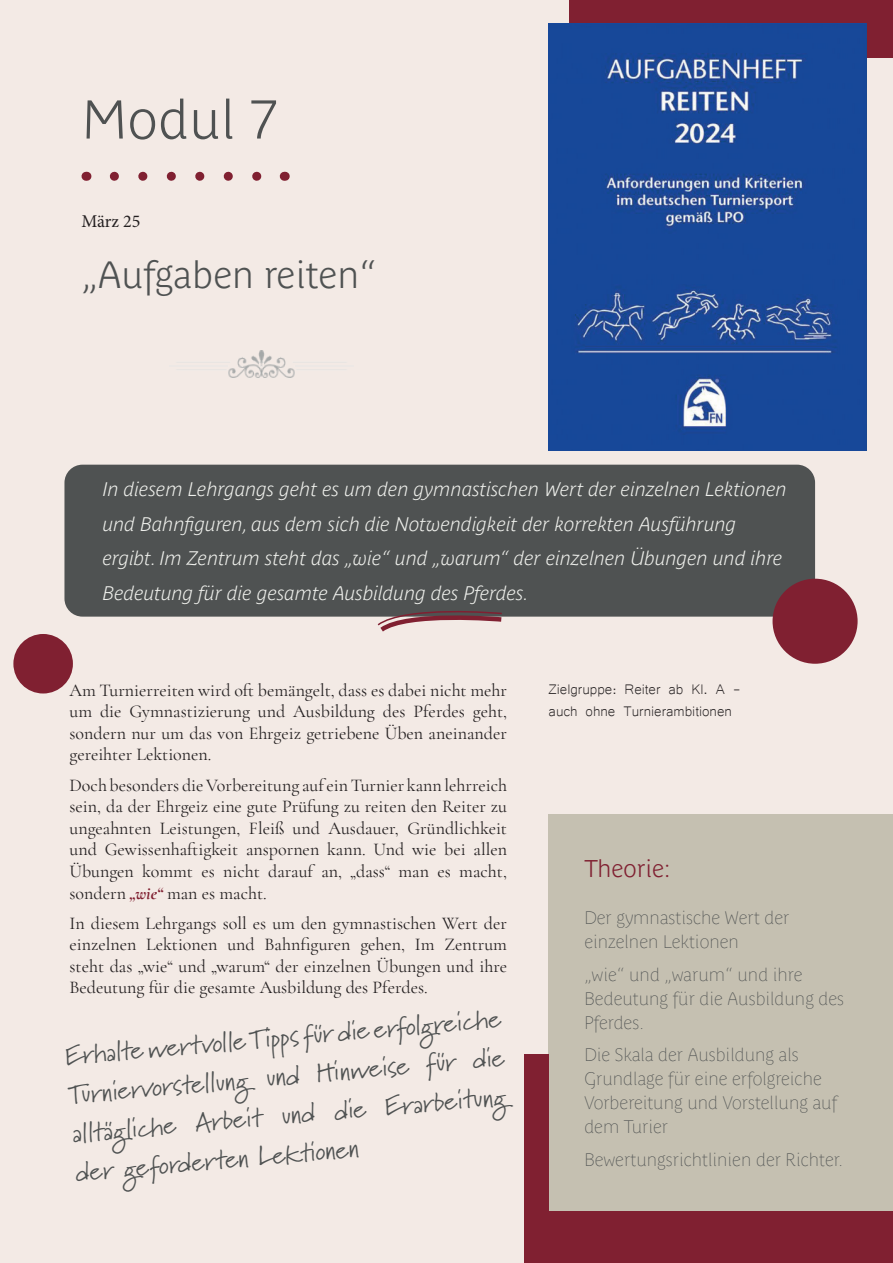
<style>
.page{position:relative;width:893px;height:1263px;background:#f3eae5}
.page>*{position:absolute;margin:0;border:0;box-sizing:border-box;transform-origin:0 0}
.t1{font:700 54px "Parisine Plus Std Clair";color:#4f5252}
.t2{font:700 37.5px "Parisine Plus Std Clair";color:#4f5252}
.t3{font:27px/39px "Marydale";color:#4f5252;text-align:justify}
.t4{font:700 24px "Parisine Plus Std Clair";color:#802031}
.t5{font:italic 700 19.5px/34.5px "Parisine Plus Std Clair";color:#eff0ec}
.t6{font:18px/21.6px "Cormorant Garamond";color:#231f20;text-align:justify}
.t7{font:18px/24px "Parisine Plus Std Clair";color:#4f5252}
.t8{font:18px/21.6px "Microsoft Yi Baiti";color:#231f20}
.t9{font:18px "Minion Pro";letter-spacing:-.005em;color:#231f20}
.s1{font-weight:700;font-style:italic;color:#802031}
</style>
<div class="page">
<div style="left:570px;top:0;width:323px;height:57px;background:#802031"></div>
<svg style="left:114px;top:172px;width:148px;height:9px"></svg>
<img style="left:228px;top:351px;width:67px;height:27px">
<div style="left:64px;top:465px;width:751px;height:152px;background:#4f5252;border-radius:18px"></div>
<svg style="left:375px;top:611px;width:131px;height:21px"></svg>
<img style="left:549px;top:23px;width:317px;height:428px">
<div style="left:13px;top:634px;width:60px;height:59px;background:#802031;border-radius:50%"></div>
<div style="left:549px;top:814px;width:344px;height:449px;background:#c5c0b1"></div>
<div style="left:524px;top:1054px;width:25px;height:209px;background:#802031"></div>
<div style="left:543px;top:1212px;width:350px;height:51px;background:#802031"></div>
<div style="left:772px;top:579px;width:86px;height:85px;background:#802031;border-radius:50%"></div>
<h1 class="t1" style="left:81px;top:89px;width:198px">Modul 7</h1>
<p class="t9" style="left:81px;top:209px;width:61px">März 25</p>
<h2 class="t2" style="left:81px;top:253px;width:296px">„Aufgaben reiten“</h2>
<p class="t5" style="left:103px;top:472px;width:686px">In diesem Lehrgangs geht es um den gymnastischen Wert der einzelnen Lektionen und Bahnfiguren, aus dem sich die Notwendigkeit der korrekten Ausführung ergibt. Im Zentrum steht das „wie“ und „warum“ der einzelnen Übungen und ihre Bedeutung für die gesamte Ausbildung des Pferdes.</p>
<p class="t6" style="left:70px;top:679px;width:439px">Am Turnierreiten wird oft bemängelt, dass es dabei nicht mehr um die Gymnastizierung und Ausbildung des Pferdes geht, sondern nur um das von Ehrgeiz getriebene Üben aneinander gereihter Lektionen.</p>
<p class="t6" style="left:70px;top:774px;width:439px">Doch besonders die Vorbereitung auf ein Turnier kann lehrreich sein, da der Ehrgeiz eine gute Prüfung zu reiten den Reiter zu ungeahnten Leistungen, Fleiß und Ausdauer, Gründlichkeit und Gewissenhaftigkeit anspornen kann. Und wie bei allen Übungen kommt es nicht darauf an, „dass“ man es macht, sondern <span class="s1">„wie“</span> man es macht.</p>
<p class="t6" style="left:70px;top:912px;width:439px">In diesem Lehrgangs soll es um den gymnastischen Wert der einzelnen Lektionen und Bahnfiguren gehen, Im Zentrum steht das „wie“ und „warum“ der einzelnen Übungen und ihre Bedeutung für die gesamte Ausbildung des Pferdes.</p>
<p class="t7" style="left:584px;top:906px;width:206px">Der gymnastische Wert der einzelnen Lektionen</p>
<p class="t8" style="left:549px;top:677px;width:194px">Zielgruppe: Reiter ab Kl. A - auch ohne Turnierambitionen</p>
<h3 class="t4" style="left:584px;top:855px;width:88px">Theorie:</h3>
<p class="t7" style="left:584px;top:962px;width:261px">„wie“ und „warum“ und ihre<br>Bedeutung für die Ausbildung des<br>Pferdes.</p>
<p class="t7" style="left:584px;top:1043px;width:254px">Die Skala der Ausbildung als<br>Grundlage für eine erfolgreiche<br>Vorbereitung und Vorstellung auf dem Turier</p>
<p class="t7" style="left:584px;top:1147px;width:260px">Bewertungsrichtlinien der Richter.</p>
<h3 class="t3" style="left:64px;top:1036px;width:439px;rotate:-5deg">Erhalte wertvolle Tipps für die erfolgreiche Turniervorstellung und Hinweise für die alltägliche Arbeit und die Erarbeitung der geforderten Lekti onen</h3>
</div>
